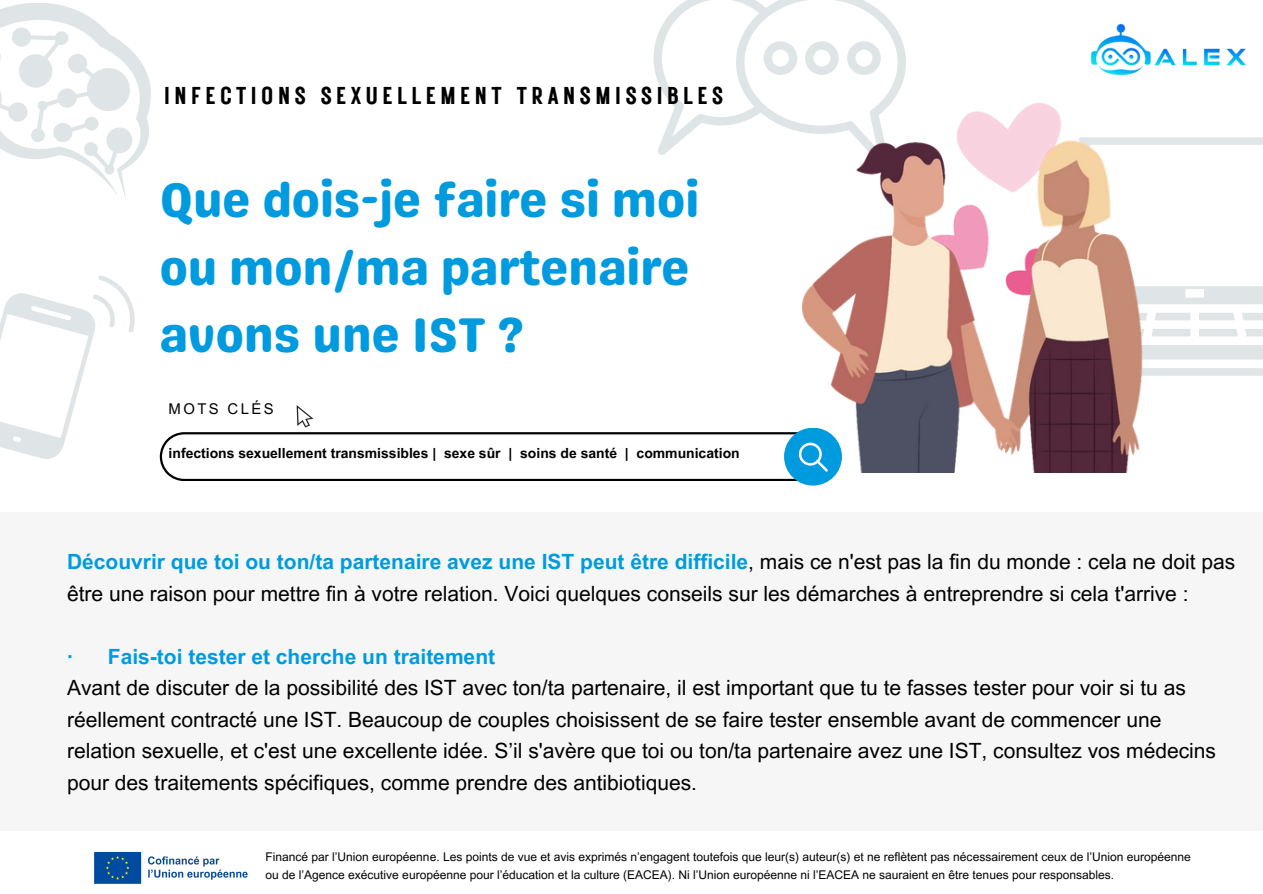
<style>
.page{position:relative;width:1263px;height:894px;background:#fff}
.page>*{position:absolute;margin:0;border:0;box-sizing:border-box;transform-origin:0 0}
.t1{font:48.45px/67.5px "Genty Sans";color:#009bde}
.t2{font:24.45px "Rustic Printed";letter-spacing:.16em;color:#000}
.t3{font:21px/31.5px "Arial MT Pro";color:#000}
.t4{font:14.85px "Arial MT Pro";letter-spacing:.16em;color:#000}
.t5{font:700 13.95px "Arial MT Pro";color:#000}
.t6{font:12px/18px "Arial MT Pro";color:#000}
.s1{font-weight:700;color:#009bde}
</style>
<div class="page">
<svg style="left:1169px;top:368px;width:94px;height:7px"></svg>
<svg style="left:1169px;top:313px;width:94px;height:46px"></svg>
<svg style="left:1169px;top:286px;width:94px;height:18px;background:#e2e7e8"></svg>
<svg style="left:0;top:3px;width:151px;height:196px"></svg>
<svg style="left:0;top:275px;width:135px;height:184px"></svg>
<div style="left:0;top:512px;width:1263px;height:318px;background:#f6f6f6"></div>
<svg style="left:653px;top:0;width:252px;height:155px"></svg>
<img style="left:1090px;top:23px;width:173px;height:122px">
<div style="left:784px;top:427px;width:58px;height:58px;background:#009bde;border-radius:50%"></div>
<svg style="left:160px;top:405px;width:638px;height:76px"></svg>
<img style="left:792px;top:95px;width:377px;height:377px">
<img style="left:94px;top:851px;width:154px;height:33px">
<p class="t2" style="left:164px;top:79px;width:561px">INFECTIONS SEXUELLEMENT TRANSMISSIBLES</p>
<p class="t1" style="left:160px;top:166px;width:541px">Que dois-je faire si moi ou mon/ma partenaire avons une IST ?</p>
<p class="t4" style="left:169px;top:403px;width:107px">MOTS CLÉS</p>
<p class="t5" style="left:169px;top:448px;width:573px">infections sexuellement transmissibles | sexe sûr | soins de santé | communication</p>
<h2 class="t3" style="left:67px;top:548px;width:1170px"><span class="s1">Découvrir que toi ou ton/ta partenaire avez une IST peut être difficile</span>, mais ce n'est pas la fin du monde : cela ne doit pas être une raison pour mettre fin à votre relation. Voici quelques conseils sur les démarches à entreprendre si cela t'arrive :</h2>
<p class="t3" style="left:67px;top:643px;width:1150px"><span class="s1">· Fais-toi tester et cherche un traitement<br></span>Avant de discuter de la possibilité des IST avec ton/ta partenaire, il est important que tu te fasses tester pour voir si tu as réellement contracté une IST. Beaucoup de couples choisissent de se faire tester ensemble avant de commencer une relation sexuelle, et c'est une excellente idée. S’il s'avère que toi ou ton/ta partenaire avez une IST, consultez vos médecins pour des traitements spécifiques, comme prendre des antibiotiques.</p>
<p class="t6" style="left:266px;top:848px;width:927px">Financé par l’Union européenne. Les points de vue et avis exprimés n’engagent toutefois que leur(s) auteur(s) et ne reflètent pas nécessairement ceux de l’Union européenne ou de l’Agence exécutive européenne pour l’éducation et la culture (EACEA). Ni l’Union européenne ni l’EACEA ne sauraient en être tenues pour responsables.</p>
</div>
